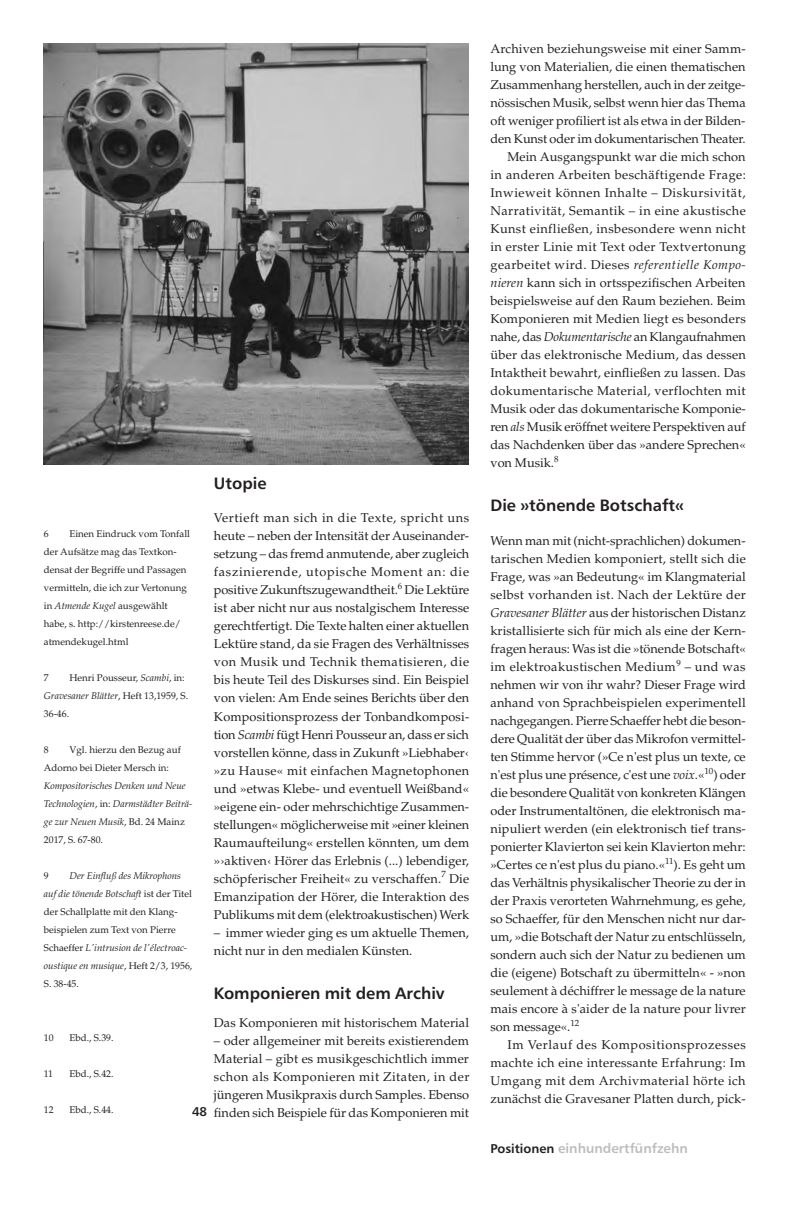
<style>
.page{position:relative;width:809px;height:1213px;background:#fff}
.page>*{position:absolute;margin:0;border:0;box-sizing:border-box;transform-origin:0 0}
.t1{font:16.5px "Humanist 777 BT Bold B";color:#231f20}
.t2{font:13.5px "Humanist 777 BT Bold B";color:#bcbdc0}
.t3{font:12.75px/18px "Palatino LT Std";letter-spacing:.005em;color:#231f20;text-align:justify}
.t4{font:12.75px "Palatino LT Std";letter-spacing:.035em;color:#231f20}
.t5{font:12.75px "Palatino LT Std";letter-spacing:.03em;color:#231f20}
.t6{font:12.75px "Palatino LT Std";letter-spacing:.025em;color:#231f20}
.t7{font:12.75px "Palatino LT Std";letter-spacing:.04em;color:#231f20}
.t8{font:12.75px "Humanist 777 BT Bold B";color:#231f20}
.t9{font:9.75px/18px "Palatino LT Std";color:#231f20}
.t10{font:italic 9.75px/18px "Palatino LT Std";color:#231f20}
.s1{font-style:italic}
.s2{font-style:normal}
.s3{font-family:"Palatino Linotype";font-style:italic}
.s4{font-size:12.75px;color:#231f20}
</style>
<div class="page">
<img style="left:44px;top:44px;width:425px;height:421px">
<p class="t1" style="left:214px;top:473px;width:54px">Utopie</p>
<p class="t3" style="left:214px;top:509px;width:257px">Vertieft man sich in die Texte, spricht uns heute – neben der Intensität der Auseinander&shy;setzung – das fremd anmutende, aber zugleich faszinierende, utopische Moment an: die positive Zukunftszugewandtheit.<sup>6</sup> Die Lektüre ist aber nicht nur aus nostalgischem Interesse gerechtfertigt. Die Texte halten einer aktuellen Lektüre stand, da sie Fragen des Verhältnisses von Musik und Technik thematisieren, die bis heute Teil des Diskurses sind. Ein Beispiel von vielen: Am Ende seines Berichts über den Kompositionsprozess der Tonbandkomposi&shy;tion <span class="s1">Scambi</span> fügt Henri Pousseur an, dass er sich vorstellen könne, dass in Zukunft »Liebhaber‹ »zu Hause« mit einfachen Magnetophonen und »etwas Klebe- und eventuell Weißband« »eigene ein- oder mehrschichtige Zusammen&shy;stellungen« möglicherweise mit »einer kleinen Raumaufteilung« erstellen könnten, um dem »›aktiven‹ Hörer das Erlebnis (...) lebendiger, schöpferischer Freiheit« zu verschaffen.<sup>7</sup> Die Emanzipation der Hörer, die Interaktion des Publikums mit dem (elektroakustischen) Werk</p>
<p class="t3" style="left:214px;top:923px;width:257px">– immer wieder ging es um aktuelle Themen, nicht nur in den medialen Künsten.</p>
<p class="t1" style="left:214px;top:983px;width:232px">Komponieren mit dem Archiv</p>
<p class="t3" style="left:214px;top:1013px;width:257px">Das Komponieren mit historischem Material</p>
<p class="t3" style="left:214px;top:1031px;width:257px">– oder allgemeiner mit bereits existierendem Material – gibt es musikgeschichtlich immer schon als Komponieren mit Zitaten, in der jüngeren Musikpraxis durch Samples. Ebenso finden sich Beispiele für das Komponieren mit</p>
<p class="t9" style="left:44px;top:525px;width:148px;text-indent:26px">Einen Eindruck vom Tonfall der Aufsätze mag das Textkon&shy;densat der Begriffe und Passagen vermitteln, die ich zur Vertonung in <span class="s1">Atmende Kugel</span> ausgewählt habe, s. http://kirstenreese.de/ atmendekugel.html</p>
<p class="t9" style="left:44px;top:669px;width:6px">7</p>
<p class="t9" style="left:44px;top:525px;width:6px">6</p>
<p class="t9" style="left:44px;top:669px;width:146px;text-indent:26px">Henri Pousseur, <span class="s1">Scambi</span>, in:<br><span class="s1">Gravesaner Blätter</span>, Heft 13,1959, S.<br>36-46.</p>
<p class="t9" style="left:44px;top:741px;width:6px">8</p>
<p class="t9" style="left:44px;top:741px;width:138px;text-indent:26px">Vgl. hierzu den Bezug auf<br>Adorno bei Dieter Mersch in:</p>
<p class="t10" style="left:44px;top:777px;width:150px">Kompositorisches Denken und Neue<br>Technologien<span class="s2">, in:</span> Darmstädter Beiträ&shy;ge zur Neuen Musik<span class="s2">, Bd. 24 Mainz<br>2017, S. 67-80.</span></p>
<p class="t9" style="left:44px;top:867px;width:6px">9</p>
<p class="t9" style="left:44px;top:867px;width:150px;text-indent:26px"><span class="s1">Der Einfluß des Mikrophons auf die tönende Botschaft</span> ist der Titel der Schallplatte mit den Klang&shy;beispielen zum Text von Pierre<br>Schaeffer <span class="s1">L</span><span class="s3">′</span><span class="s1">intrusion de l</span><span class="s3">′</span><span class="s1">électroac&shy;oustique en musique</span>, Heft 2/3, 1956,<br>S. 38-45.</p>
<p class="t9" style="left:44px;top:1029px;width:11px">10</p>
<p class="t9" style="left:69px;top:1029px;width:46px">Ebd., S.39.</p>
<p class="t9" style="left:44px;top:1065px;width:11px">11</p>
<p class="t9" style="left:69px;top:1065px;width:46px">Ebd., S.42.</p>
<p class="t9" style="left:44px;top:1101px;width:11px">12</p>
<p class="t9" style="left:69px;top:1101px;width:46px">Ebd., S.44.</p>
<p class="t8" style="left:192px;top:1103px;width:17px">48</p>
<p class="t3" style="left:490px;top:40px;width:257px">Archiven beziehungsweise mit einer Samm-</p>
<p class="t3" style="left:490px;top:58px;width:256px">lung von Materialien, die einen thematischen</p>
<p class="t3" style="left:490px;top:76px;width:256px">Zusammenhang herstellen, auch in der zeitge-</p>
<p class="t3" style="left:490px;top:94px;width:257px">nössischen Musik, selbst wenn hier das Thema</p>
<p class="t3" style="left:490px;top:112px;width:256px">oft weniger profiliert ist als etwa in der Bilden-</p>
<p class="t3" style="left:490px;top:130px;width:257px">den Kunst oder im dokumentarischen Theater.</p>
<p class="t3" style="left:507px;top:148px;width:240px">Mein Ausgangspunkt war die mich schon</p>
<p class="t4" style="left:490px;top:167px;width:257px">in anderen Arbeiten beschäftigende Frage:</p>
<p class="t7" style="left:490px;top:185px;width:256px">Inwieweit können Inhalte – Diskursivität,</p>
<p class="t5" style="left:490px;top:203px;width:257px">Narrativität, Semantik – in eine akustische</p>
<p class="t5" style="left:490px;top:221px;width:257px">Kunst einfließen, insbesondere wenn nicht</p>
<p class="t6" style="left:490px;top:239px;width:257px">in erster Linie mit Text oder Textvertonung</p>
<p class="t4" style="left:490px;top:257px;width:257px">gearbeitet wird. Dieses <span class="s1">referentielle Kompo-</span></p>
<p class="t3" style="left:490px;top:274px;width:257px"><span class="s1">nieren</span> kann sich in ortsspezifischen Arbeiten</p>
<p class="t3" style="left:490px;top:292px;width:257px">beispielsweise auf den Raum beziehen. Beim</p>
<p class="t3" style="left:490px;top:310px;width:257px">Komponieren mit Medien liegt es besonders</p>
<p class="t3" style="left:490px;top:328px;width:257px">nahe, das <span class="s1">Dokumentarische</span> an Klangaufnahmen</p>
<p class="t3" style="left:490px;top:346px;width:257px">über das elektronische Medium, das dessen</p>
<p class="t3" style="left:490px;top:364px;width:257px">Intaktheit bewahrt, einfließen zu lassen. Das</p>
<p class="t6" style="left:490px;top:383px;width:256px">dokumentarische Material, verflochten mit</p>
<p class="t3" style="left:490px;top:400px;width:257px">Musik oder das dokumentarische Komponie-</p>
<p class="t3" style="left:490px;top:418px;width:257px">ren <span class="s1">als</span> Musik eröffnet weitere Perspektiven auf</p>
<p class="t3" style="left:490px;top:436px;width:257px">das Nachdenken über das »andere Sprechen«</p>
<p class="t3" style="left:490px;top:454px;width:70px">von Musik.<sup>8</sup></p>
<p class="t1" style="left:490px;top:495px;width:195px">Die »tönende Botschaft«</p>
<p class="t3" style="left:490px;top:532px;width:257px">Wenn man mit (nicht-sprachlichen) dokumen&shy;tarischen Medien komponiert, stellt sich die Frage, was »an Bedeutung« im Klangmaterial selbst vorhanden ist. Nach der Lektüre der <span class="s1">Gravesaner Blätter</span> aus der historischen Distanz kristallisierte sich für mich als eine der Kern&shy;fragen heraus: Was ist die »tönende Botschaft« im elektroakustischen Medium<sup>9</sup> – und was nehmen wir von ihr wahr? Dieser Frage wird anhand von Sprachbeispielen experimentell nachgegangen. Pierre Schaeffer hebt die beson&shy;dere Qualität der über das Mikrofon vermittel&shy;ten Stimme hervor (»Ce n'est plus un texte, ce n'est plus une présence, c'est une <span class="s1">voix</span>.«<sup>10</sup>) oder die besondere Qualität von konkreten Klängen oder Instrumentaltönen, die elektronisch ma&shy;nipuliert werden (ein elektronisch tief trans&shy;ponierter Klavierton sei kein Klavierton mehr: »Certes ce n'est plus du piano.«<sup>11</sup>). Es geht um das Verhältnis physikalischer Theorie zu der in der Praxis verorteten Wahrnehmung, es gehe, so Schaeffer, für den Menschen nicht nur dar&shy;um, »die Botschaft der Natur zu entschlüsseln, sondern auch sich der Natur zu bedienen um die (eigene) Botschaft zu übermitteln« - »non seulement à déchiffrer le message de la nature mais encore à s'aider de la nature pour livrer son message«.<sup>12</sup></p>
<p class="t3" style="left:490px;top:1036px;width:257px;text-indent:17px">Im Verlauf des Kompositionsprozesses machte ich eine interessante Erfahrung: Im Umgang mit dem Archivmaterial hörte ich zunächst die Gravesaner Platten durch, pick-</p>
<p class="t2" style="left:490px;top:1139px;width:199px"><span class="s4">Positionen</span> einhundertfünfzehn</p>
</div>
